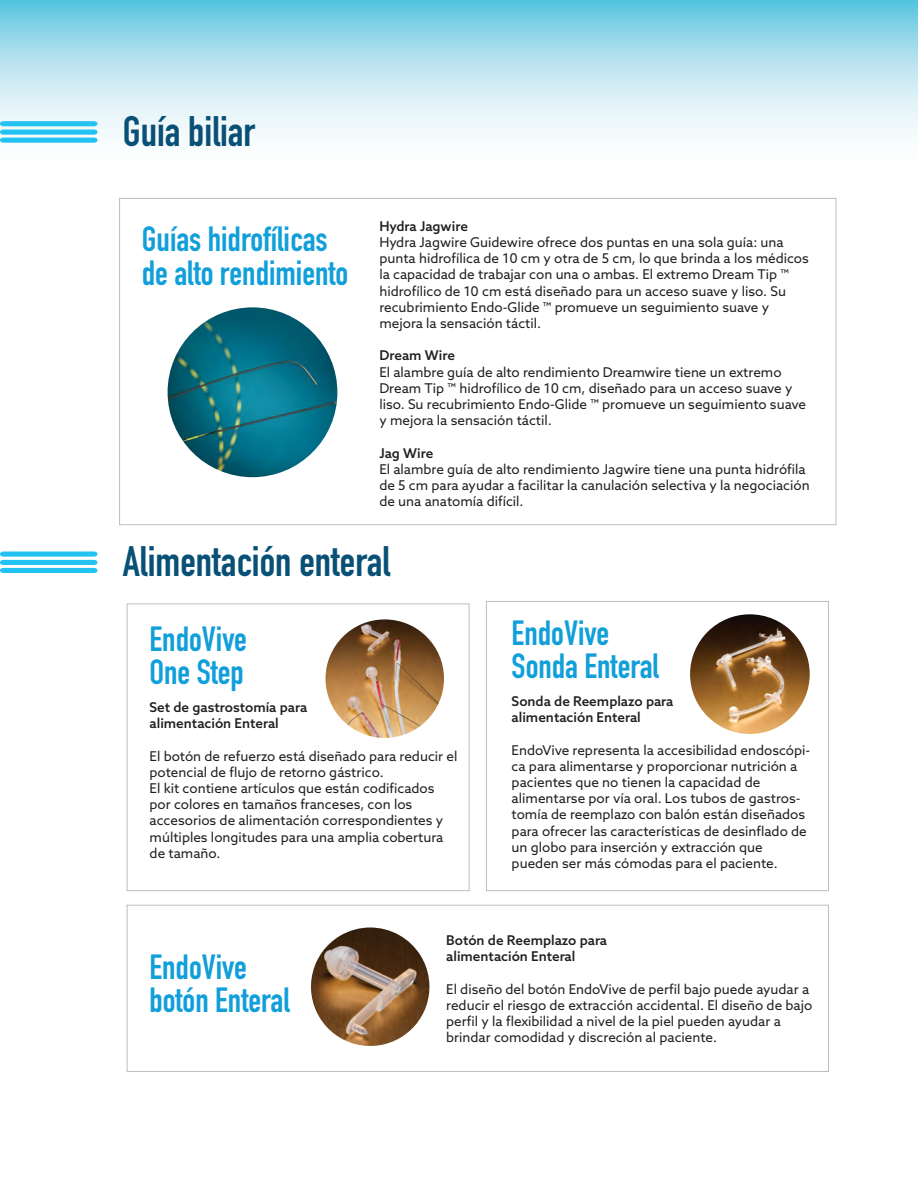
<style>
.page{position:relative;width:918px;height:1188px;background:#fff}
.page>*{position:absolute;margin:0;border:0;box-sizing:border-box;transform-origin:0 0}
.t1{font:700 42px "DIN Condensed";color:#095077}
.t2{font:700 34.5px/33px "DIN Condensed";color:#119fda}
.t3{font:13.5px/16.2px "Azo Sans";color:#231f20}
.t4{font:500 13.5px/16.2px "Azo Sans";color:#231f20}
</style>
<div class="page">
<img style="left:168px;top:307px;width:169px;height:170px;border-radius:85px">
<svg style="left:0;top:0;width:918px;height:142px;background:#b7e3ef"></svg>
<div style="left:127px;top:604px;width:342px;height:287px;border:1px solid #bcbdc0"></div>
<div style="left:486px;top:601px;width:343px;height:290px;border:1px solid #bcbdc0"></div>
<div style="left:127px;top:905px;width:702px;height:167px;border:1px solid #bcbdc0"></div>
<img style="left:326px;top:619px;width:118px;height:119px;border-radius:59px">
<img style="left:690px;top:614px;width:120px;height:120px;border-radius:60px">
<img style="left:311px;top:927px;width:119px;height:119px">
<svg style="left:0;top:121px;width:97px;height:22px"></svg>
<svg style="left:0;top:552px;width:97px;height:21px"></svg>
<h1 class="t1" style="left:123px;top:103px;width:134px">Guía biliar</h1>
<h2 class="t2" style="left:142px;top:223px;width:208px">Guías hidrofílicas de alto rendimiento</h2>
<p class="t4" style="left:379px;top:218px;width:90px">Hydra Jagwire</p>
<p class="t3" style="left:379px;top:234px;width:431px">Hydra Jagwire Guidewire ofrece dos puntas en una sola guía: una punta hidrofílica de 10 cm y otra de 5 cm, lo que brinda a los médicos la capacidad de trabajar con una o ambas. El extremo Dream Tip ™ hidrofílico de 10 cm está diseñado para un acceso suave y liso. Su recubrimiento Endo-Glide ™ promueve un seguimiento suave y mejora la sensación táctil.</p>
<p class="t4" style="left:379px;top:347px;width:77px">Dream Wire</p>
<p class="t3" style="left:379px;top:364px;width:428px">El alambre guía de alto rendimiento Dreamwire tiene un extremo Dream Tip ™ hidrofílico de 10 cm, diseñado para un acceso suave y liso. Su recubrimiento Endo-Glide ™ promueve un seguimiento suave y mejora la sensación táctil.</p>
<p class="t4" style="left:379px;top:445px;width:56px">Jag Wire</p>
<p class="t3" style="left:379px;top:461px;width:432px">El alambre guía de alto rendimiento Jagwire tiene una punta hidrófila de 5 cm para ayudar a facilitar la canulación selectiva y la negociación de una anatomía difícil.</p>
<h1 class="t1" style="left:123px;top:533px;width:269px">Alimentación enteral</h1>
<h2 class="t2" style="left:150px;top:622px;width:99px">EndoVive<br>One Step</h2>
<p class="t4" style="left:150px;top:699px;width:159px">Set de gastrostomía para alimentación Enteral</p>
<p class="t3" style="left:150px;top:747px;width:309px">El botón de refuerzo está diseñado para reducir el potencial de flujo de retorno gástrico.<br>El kit contiene artículos que están codificados por colores en tamaños franceses, con los accesorios de alimentación correspondientes y múltiples longitudes para una amplia cobertura de tamaño.</p>
<h2 class="t2" style="left:512px;top:616px;width:149px">EndoVive<br>Sonda Enteral</h2>
<p class="t4" style="left:512px;top:693px;width:163px">Sonda de Reemplazo para alimentación Enteral</p>
<p class="t3" style="left:512px;top:741px;width:300px">EndoVive representa la accesibilidad endoscópi&shy;ca para alimentarse y proporcionar nutrición a pacientes que no tienen la capacidad de alimentarse por vía oral. Los tubos de gastros&shy;tomía de reemplazo con balón están diseñados para ofrecer las características de desinflado de un globo para inserción y extracción que pueden ser más cómodas para el paciente.</p>
<h2 class="t2" style="left:149px;top:950px;width:142px">EndoVive botón Enteral</h2>
<p class="t4" style="left:446px;top:932px;width:162px">Botón de Reemplazo para alimentación Enteral</p>
<p class="t3" style="left:446px;top:981px;width:368px">El diseño del botón EndoVive de perfil bajo puede ayudar a reducir el riesgo de extracción accidental. El diseño de bajo perfil y la flexibilidad a nivel de la piel pueden ayudar a brindar comodidad y discreción al paciente.</p>
</div>
